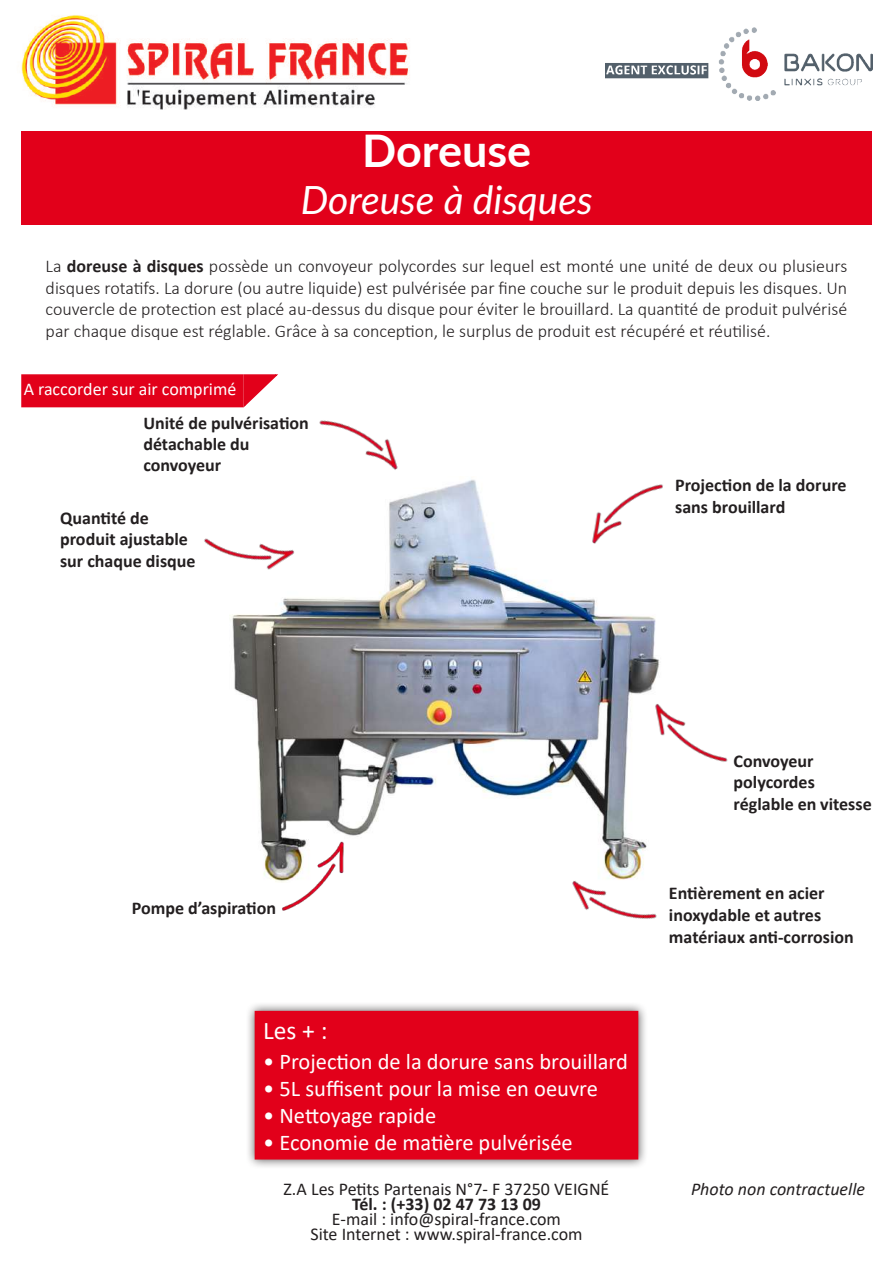
<style>
.page{position:relative;width:893px;height:1263px;background:#fff}
.page>*{position:absolute;margin:0;border:0;box-sizing:border-box;transform-origin:0 0}
.t1{font:700 45px "Lato";color:#fff}
.t2{font:italic 39px "Lato";color:#fff}
.t3{font:25.5px "Calibri";color:#fff}
.t4{font:22.5px "Calibri";color:#fff}
.t5{font:300 18px/21.6px "Calibri";color:#231f20;text-align:justify}
.t6{font:700 18px/21.6px "Calibri";color:#231f20}
.t7{font:18px/15px "Calibri";color:#231f20;text-align:center}
.t8{font:18px "Calibri";color:#fff}
.t9{font:italic 18px "Calibri";color:#231f20}
.s1{font-weight:700}
</style>
<div class="page">
<img style="left:232px;top:480px;width:428px;height:402px">
<div style="left:245px;top:1001px;width:403px;height:168px;background:#231f20;opacity:.75"></div>
<div style="left:255px;top:1011px;width:383px;height:148px;background:#e2001a"></div>
<div style="left:22px;top:131px;width:850px;height:93px;background:#e2001a"></div>
<img style="left:21px;top:15px;width:389px;height:95px">
<div style="left:21px;top:374px;width:223px;height:33px;background:#e2001a;border:2px solid #e2001a"></div>
<svg style="left:243px;top:374px;width:35px;height:34px"></svg>
<img style="left:554px;top:841px;width:106px;height:78px">
<img style="left:277px;top:831px;width:80px;height:80px">
<img style="left:577px;top:480px;width:86px;height:85px">
<img style="left:640px;top:681px;width:88px;height:97px">
<img style="left:204px;top:490px;width:107px;height:114px">
<img style="left:311px;top:420px;width:102px;height:79px">
<img style="left:605px;top:28px;width:267px;height:73px">
<h1 class="t1" style="left:362px;top:118px;width:171px">Doreuse</h1>
<h2 class="t2" style="left:301px;top:172px;width:294px">Doreuse à disques</h2>
<p class="t5" style="left:46px;top:255px;width:803px">La <span class="s1">doreuse à disques</span> possède un convoyeur polycordes sur lequel est monté une unité de deux ou plusieurs disques rotatifs. La dorure (ou autre liquide) est pulvérisée par fine couche sur le produit depuis les disques. Un couvercle de protection est placé au-dessus du disque pour éviter le brouillard. La quantité de produit pulvérisé par chaque disque est réglable. Grâce à sa conception, le surplus de produit est récupéré et réutilisé.</p>
<p class="t8" style="left:24px;top:376px;width:214px">A raccorder sur air comprimé</p>
<p class="t6" style="left:143px;top:412px;width:167px;line-height:21px">Unité de pulvérisation détachable du convoyeur</p>
<p class="t6" style="left:60px;top:507px;width:137px">Quantité de produit ajustable sur chaque disque</p>
<p class="t6" style="left:675px;top:474px;width:173px">Projection de la dorure sans brouillard</p>
<p class="t6" style="left:132px;top:897px;width:146px">Pompe d’aspiration</p>
<h3 class="t3" style="left:263px;top:1013px;width:66px">Les + :</h3>
<p class="t4" style="left:263px;top:1046px;width:366px">• Projection de la dorure sans brouillard</p>
<p class="t4" style="left:263px;top:1073px;width:336px">• 5L suffisent pour la mise en oeuvre</p>
<p class="t4" style="left:263px;top:1100px;width:175px">• Nettoyage rapide</p>
<p class="t4" style="left:263px;top:1127px;width:311px">• Economie de matière pulvérisée</p>
<p class="t6" style="left:734px;top:750px;width:140px">Convoyeur polycordes réglable en vitesse</p>
<p class="t6" style="left:669px;top:882px;width:186px">Entièrement en acier inoxydable et autres matériaux anti-corrosion</p>
<p class="t7" style="left:284px;top:1181px;width:327px">Z.A Les Petits Partenais N°7- F 37250 VEIGNÉ</p>
<p class="t9" style="left:691px;top:1176px;width:176px">Photo non contractuelle</p>
<p class="t6" style="left:352px;top:1192px;width:190px">Tél. : (+33) 02 47 73 13 09</p>
<p class="t7" style="left:310px;top:1211px;width:274px">E-mail : info@spiral-france.com<br>Site Internet : www.spiral-france.com</p>
</div>
